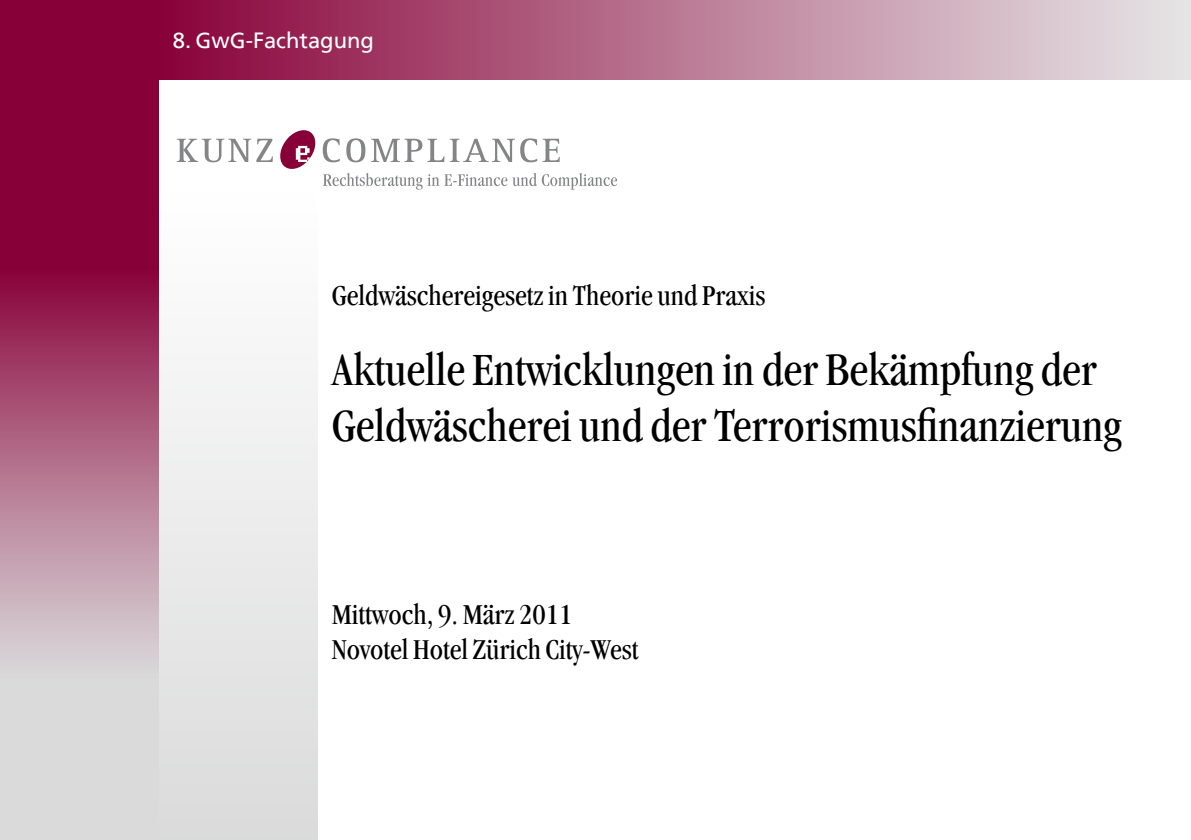
<style>
.page{position:relative;width:1191px;height:840px;background:#fff}
.page>*{position:absolute;margin:0;border:0;box-sizing:border-box;transform-origin:0 0}
.t1{font:condensed 48px/56px "Garamond LT";color:#000}
.t2{font:condensed 30px/35px "Garamond LT";color:#000}
.t3{font:22px "Frutiger LT";color:#fff}
</style>
<div class="page">
<div style="left:0;top:187px;width:317px;height:652px;background:linear-gradient(to bottom,#fff,#dadbdb)"></div>
<div style="left:0;top:0;width:159px;height:275px;background:#880038"></div>
<div style="left:156px;top:0;width:1035px;height:79px;background:linear-gradient(to right,#8a043b,#e8e9e9)"></div>
<div style="left:0;top:676px;width:159px;height:163px;background:#dadadb"></div>
<div style="left:0;top:271px;width:159px;height:409px;background:linear-gradient(to bottom,#8b083e,#dddfdf)"></div>
<svg style="left:177px;top:130px;width:440px;height:60px"></svg>
<p class="t3" style="left:173px;top:27px;width:203px">8. GwG-Fachtagung</p>
<p class="t2" style="left:332px;top:277px;width:435px">Geldwäschereigesetz in Theorie und Praxis</p>
<h1 class="t1" style="left:332px;top:341px;width:791px">Aktuelle Entwicklungen in der Bekämpfung der<br>Geldwäscherei und der Terrorismusfinanzierung</h1>
<p class="t2" style="left:332px;top:596px;width:308px">Mittwoch, 9. März 2011<br>Novotel Hotel Zürich City-West</p>
</div>
